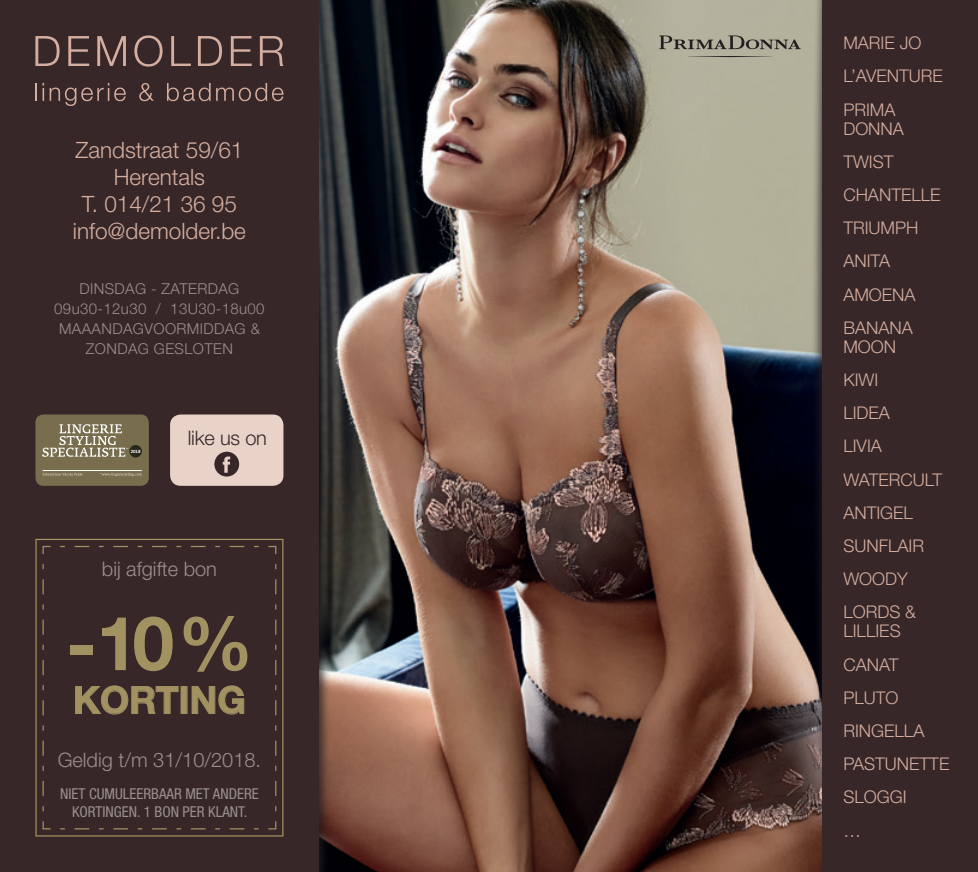
<style>
.page{position:relative;width:978px;height:872px;background:#fff}
.page>*{position:absolute;margin:0;border:0;box-sizing:border-box;transform-origin:0 0}
.t1{font:700 75px "Helvetica Neue";color:#a29161}
.t2{font:700 37.5px "Helvetica Neue";color:#a29161}
.t3{font:300 22.5px/27px "Helvetica Neue";color:#d5aea0;text-align:center}
.t4{font:300 20px "Helvetica Neue";color:#9a8f8f}
.t5{font:300 20px "Helvetica Neue";letter-spacing:-.01em;color:#372729}
.t6{font:300 17.5px/33.2px "Helvetica Neue";color:#d5aea0}
.t7{font:300 15px/20px "Helvetica Neue";letter-spacing:.025em;color:#9a8f8f;text-align:center}
.t8{font:condensed 15px/17.5px "Helvetica Neue";color:#9a8f8f;text-align:center}
.t9{font:700 5px "Calibri";color:#fff}
</style>
<div class="page">
<img style="left:319px;top:0;width:503px;height:872px">
<div style="left:299px;top:211px;width:31px;height:661px;background:#231f20;opacity:.75"></div>
<div style="left:811px;top:0;width:31px;height:788px;background:#231f20;opacity:.75"></div>
<div style="left:0;top:0;width:319px;height:872px;background:#372729"></div>
<div style="left:822px;top:0;width:156px;height:872px;background:#372729"></div>
<svg style="left:42px;top:545px;width:235px;height:285px"></svg>
<div style="left:35px;top:539px;width:248px;height:297px;border:1px solid #a29161"></div>
<svg style="left:75px;top:685px;width:104px;height:30px"></svg>
<div style="left:181px;top:686px;width:7px;height:28px;border:1px solid #a29161"></div>
<svg style="left:191px;top:685px;width:54px;height:30px"></svg>
<svg style="left:35px;top:36px;width:25px;height:30px"></svg>
<svg style="left:68px;top:36px;width:21px;height:30px"></svg>
<svg style="left:97px;top:36px;width:29px;height:30px"></svg>
<svg style="left:134px;top:35px;width:29px;height:32px"></svg>
<svg style="left:171px;top:36px;width:20px;height:30px"></svg>
<svg style="left:198px;top:36px;width:24px;height:30px"></svg>
<svg style="left:231px;top:36px;width:21px;height:30px"></svg>
<svg style="left:260px;top:36px;width:23px;height:30px"></svg>
<svg style="left:35px;top:83px;width:2px;height:18px"></svg>
<svg style="left:43px;top:83px;width:1px;height:18px"></svg>
<svg style="left:50px;top:83px;width:76px;height:23px"></svg>
<svg style="left:139px;top:83px;width:15px;height:18px"></svg>
<svg style="left:167px;top:83px;width:116px;height:18px"></svg>
<div style="left:35px;top:414px;width:114px;height:72px;background:#786e4e;border-radius:8px"></div>
<svg style="left:43px;top:473px;width:39px;height:2px"></svg>
<svg style="left:100px;top:473px;width:42px;height:3px"></svg>
<hr style="left:43px;top:470px;width:99px;height:1px;background:#fff">
<svg style="left:42px;top:424px;width:86px;height:33px"></svg>
<div style="left:129px;top:445px;width:13px;height:12px;background:#28281c;border-radius:50%"></div>
<div style="left:170px;top:414px;width:113px;height:72px;background:#e9d3c9;border-radius:11px"></div>
<svg style="left:214px;top:452px;width:25px;height:24px"></svg>
<svg style="left:659px;top:35px;width:142px;height:14px;background:#8b897a"></svg>
<svg style="left:688px;top:56px;width:84px;height:1px"></svg>
<p class="t3" style="left:73px;top:136px;width:175px">Zandstraat 59/61<br>Herentals<br>T. 014/21 36 95 info@demolder.be</p>
<p class="t7" style="left:54px;top:279px;width:212px">DINSDAG - ZATERDAG<br>09u30-12u30 / 13U30-18u00<br>MAAANDAGVOORMIDDAG &amp;<br>ZONDAG GESLOTEN</p>
<p class="t9" style="left:131px;top:448px;width:11px">2018</p>
<p class="t5" style="left:188px;top:425px;width:81px">like us on</p>
<p class="t4" style="left:102px;top:556px;width:117px">bij afgifte bon</p>
<h1 class="t1" style="left:66px;top:597px;width:189px">-10%</h1>
<h2 class="t2" style="left:73px;top:677px;width:174px">KORTING</h2>
<p class="t4" style="left:58px;top:748px;width:205px">Geldig t/m 31/10/2018.</p>
<p class="t8" style="left:60px;top:785px;width:200px">NIET CUMULEERBAAR MET ANDERE<br>KORTINGEN. 1 BON PER KLANT.</p>
<p class="t6" style="left:843px;top:26px;width:101px">MARIE JO<br>L’AVENTURE<br>PRIMA</p>
<p class="t6" style="left:843px;top:111px;width:99px">DONNA<br>TWIST<br>CHANTELLE<br>TRIUMPH<br>ANITA<br>AMOENA<br>BANANA</p>
<p class="t6" style="left:843px;top:329px;width:101px">MOON<br>KIWI<br>LIDEA<br>LIVIA<br>WATERCULT<br>ANTIGEL<br>SUNFLAIR<br>WOODY<br>LORDS &amp;</p>
<p class="t6" style="left:843px;top:614px;width:108px">LILLIES<br>CANAT<br>PLUTO<br>RINGELLA<br>PASTUNETTE<br>SLOGGI<br>…</p>
</div>
